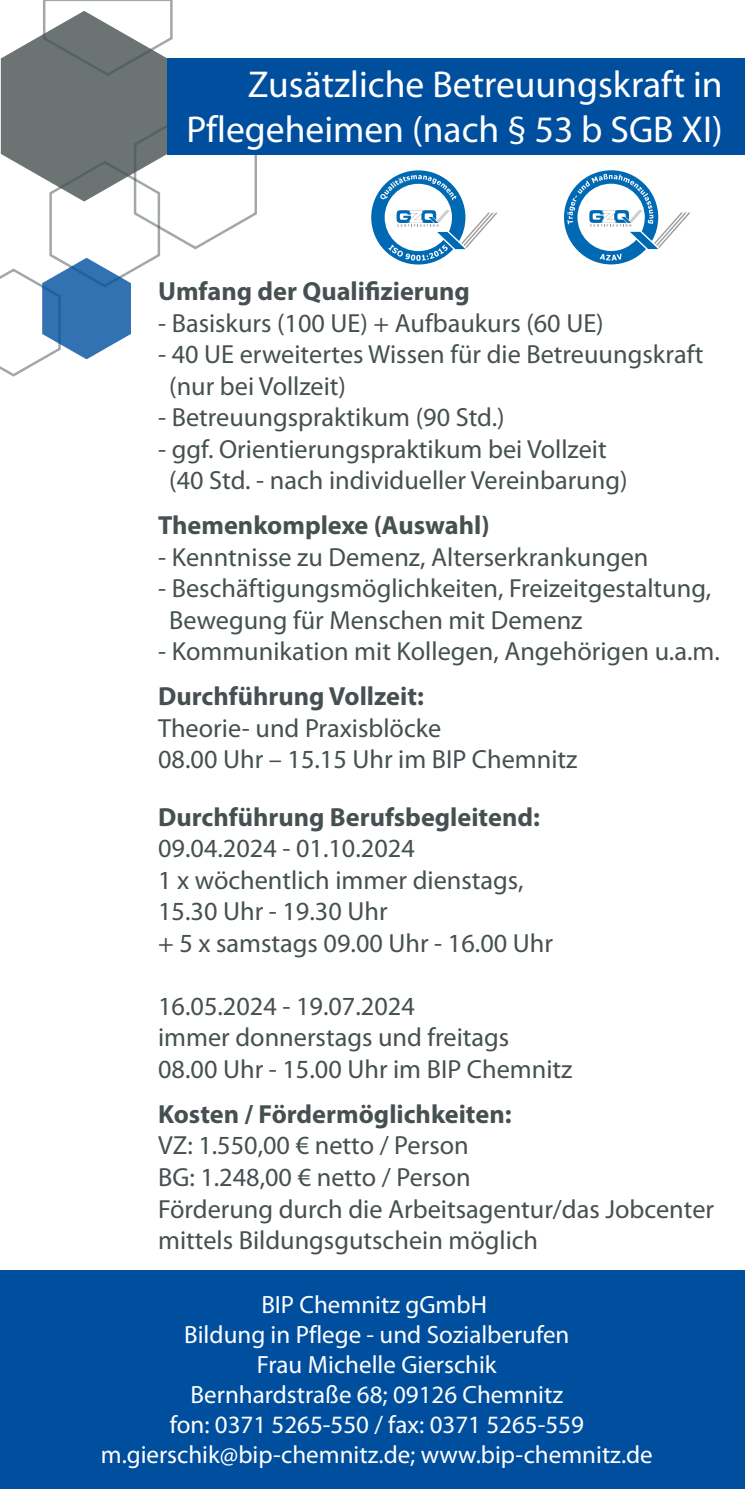
<style>
.page{position:relative;width:745px;height:1489px;background:#fff}
.page>*{position:absolute;margin:0;border:0;box-sizing:border-box;transform-origin:0 0}
.t1{font:37.5px/45px "Myriad Pro";color:#fff;text-align:right}
.t2{font:26.25px/31.5px "Myriad Pro";color:#465050}
.t3{font:700 26.25px "Myriad Pro";color:#465050}
.t4{font:25px/30px "Myriad Pro";color:#fff;text-align:center}
</style>
<div class="page">
<svg style="left:0;top:0;width:257px;height:376px"></svg>
<div style="left:0;top:1270px;width:744px;height:218px;background:#004f9f"></div>
<div style="left:167px;top:58px;width:577px;height:96px;background:#004f9f"></div>
<svg style="left:371px;top:170px;width:126px;height:94px"></svg>
<svg style="left:564px;top:170px;width:126px;height:94px"></svg>
<h1 class="t1" style="left:186px;top:65px;width:537px">Zusätzliche Betreuungskraft in<br>Pflegeheimen (nach § 53 b SGB XI)</h1>
<p class="t3" style="left:158px;top:281px;width:313px">Umfang der Qualifizierung</p>
<p class="t2" style="left:158px;top:309px;width:447px">- Basiskurs (100 UE) + Aufbaukurs (60 UE)</p>
<p class="t2" style="left:169px;top:340px;width:535px;text-indent:-11px">- 40 UE erweitertes Wissen für die Betreuungskraft (nur bei Vollzeit)</p>
<p class="t2" style="left:158px;top:403px;width:348px">- Betreuungspraktikum (90 Std.)</p>
<p class="t2" style="left:169px;top:435px;width:459px;text-indent:-11px">- ggf. Orientierungspraktikum bei Vollzeit (40 Std. - nach individueller Vereinbarung)</p>
<p class="t3" style="left:158px;top:515px;width:333px">Themenkomplexe (Auswahl)</p>
<p class="t2" style="left:158px;top:543px;width:491px">- Kenntnisse zu Demenz, Alterserkrankungen</p>
<p class="t2" style="left:169px;top:574px;width:543px;text-indent:-11px">- Beschäftigungsmöglichkeiten, Freizeitgestaltung,<br>Bewegung für Menschen mit Demenz</p>
<p class="t2" style="left:158px;top:637px;width:563px">- Kommunikation mit Kollegen, Angehörigen u.a.m.</p>
<p class="t3" style="left:158px;top:686px;width:267px">Durchführung Vollzeit:</p>
<p class="t2" style="left:158px;top:714px;width:420px">Theorie- und Praxisblöcke<br>08.00 Uhr – 15.15 Uhr im BIP Chemnitz</p>
<p class="t3" style="left:158px;top:806px;width:383px">Durchführung Berufsbegleitend:</p>
<p class="t2" style="left:158px;top:834px;width:396px">09.04.2024 - 01.10.2024<br>1 x wöchentlich immer dienstags,<br>15.30 Uhr - 19.30 Uhr<br>+ 5 x samstags 09.00 Uhr - 16.00 Uhr</p>
<p class="t2" style="left:158px;top:992px;width:415px">16.05.2024 - 19.07.2024<br>immer donnerstags und freitags<br>08.00 Uhr - 15.00 Uhr im BIP Chemnitz</p>
<p class="t3" style="left:158px;top:1103px;width:355px">Kosten / Fördermöglichkeiten:</p>
<p class="t2" style="left:158px;top:1131px;width:557px">VZ: 1.550,00 € netto / Person<br>BG: 1.248,00 € netto / Person<br>Förderung durch die Arbeitsagentur/das Jobcenter mittels Bildungsgutschein möglich</p>
<p class="t4" style="left:101px;top:1290px;width:553px">BIP Chemnitz gGmbH<br>Bildung in Pflege - und Sozialberufen<br>Frau Michelle Gierschik<br>Bernhardstraße 68; 09126 Chemnitz<br>fon: 0371 5265-550 / fax: 0371 5265-559 m.gierschik@bip-chemnitz.de; www.bip-chemnitz.de</p>
</div>
